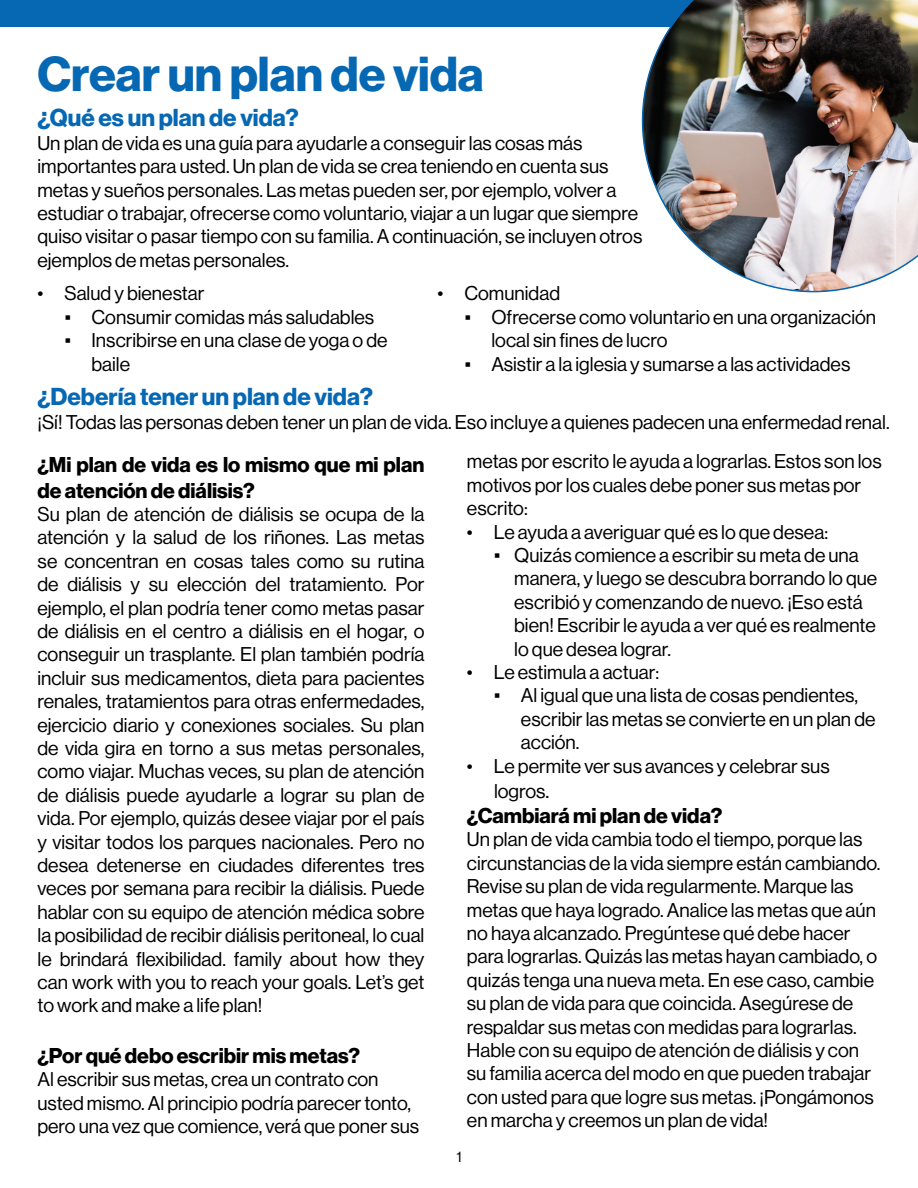
<style>
.page{position:relative;width:918px;height:1188px;background:#fff}
.page>*{position:absolute;margin:0;border:0;box-sizing:border-box;transform-origin:0 0}
.t1{font:48px "N Haas Grotesk DS Pro 75 Bd";color:#0668b3}
.t2{font:24px "N Haas Grotesk DS Pro 75 Bd";color:#0668b3}
.t3{font:21px/25.2px "N Haas Grotesk DS Pro 75 Bd";color:#000}
.t4{font:19.5px/23.4px "N Haas Grotesk DS Pro 55 Rg";color:#000}
.t5{font:15px "N Haas Grotesk DS Pro 55 Rg";color:#000}
.s1{font-family:"Arial"}
.s2{font-size:21px}
</style>
<div class="page">
<div style="left:0;top:0;width:918px;height:27px;background:#0668b3"></div>
<img style="left:642px;top:0;width:276px;height:292px">
<h1 class="t1" style="left:38px;top:46px;width:448px">Crear un plan de vida</h1>
<p class="t2" style="left:38px;top:104px;width:263px">¿Qué es un plan de vida?</p>
<p class="t4" style="left:38px;top:131px;width:606px">Un plan de vida es una guía para ayudarle a conseguir las cosas más importantes para usted. Un plan de vida se crea teniendo en cuenta sus metas y sueños personales. Las metas pueden ser, por ejemplo, volver a estudiar o trabajar, ofrecerse como voluntario, viajar a un lugar que siempre quiso visitar o pasar tiempo con su familia. A continuación, se incluyen otros ejemplos de metas personales.</p>
<p class="t4" style="left:38px;top:282px;width:168px">• Salud y bienestar</p>
<p class="t4" style="left:65px;top:305px;width:311px"><span class="s1">▪</span> Consumir comidas más saludables</p>
<p class="t4" style="left:92px;top:329px;width:298px;text-indent:-27px"><span class="s1">▪</span> Inscribirse en una clase de yoga o de baile</p>
<p class="t4" style="left:437px;top:282px;width:124px">• Comunidad</p>
<p class="t4" style="left:491px;top:305px;width:386px;text-indent:-27px"><span class="s1">▪</span> Ofrecerse como voluntario en una organización local sin fines de lucro</p>
<p class="t4" style="left:464px;top:352px;width:387px"><span class="s1">▪</span> Asistir a la iglesia y sumarse a las actividades</p>
<p class="t2" style="left:38px;top:383px;width:337px">¿Debería tener un plan de vida?</p>
<p class="t4" style="left:38px;top:410px;width:854px">¡Sí! Todas las personas deben tener un plan de vida. Eso incluye a quienes padecen una enfermedad renal.</p>
<p class="t3" style="left:38px;top:453px;width:388px">¿Mi plan de vida es lo mismo que mi plan de atención de diálisis?</p>
<p class="t4" style="left:38px;top:503px;width:388px;text-align:justify">Su plan de atención de diálisis se ocupa de la atención y la salud de los riñones. Las metas se concentran en cosas tales como su rutina de diálisis y su elección del tratamiento. Por ejemplo, el plan podría tener como metas pasar de diálisis en el centro a diálisis en el hogar, o conseguir un trasplante. El plan también podría incluir sus medicamentos, dieta para pacientes renales, tratamientos para otras enfermedades, ejercicio diario y conexiones sociales. Su plan de vida gira en torno a sus metas personales, como viajar. Muchas veces, su plan de atención de diálisis puede ayudarle a lograr su plan de vida. Por ejemplo, quizás desee viajar por el país y visitar todos los parques nacionales. Pero no desea detenerse en ciudades diferentes tres veces por semana para recibir la diálisis. Puede hablar con su equipo de atención médica sobre la posibilidad de recibir diálisis peritoneal, lo cual le brindará flexibilidad. family about how they can work with you to reach your goals. Let’s get to work and make a life plan!</p>
<p class="t3" style="left:38px;top:1043px;width:324px">¿Por qué debo escribir mis metas?</p>
<p class="t4" style="left:38px;top:1068px;width:383px">Al escribir sus metas, crea un contrato con usted mismo. Al principio podría parecer tonto, pero una vez que comience, verá que poner sus</p>
<p class="t4" style="left:467px;top:450px;width:416px">metas por escrito le ayuda a lograrlas. Estos son los motivos por los cuales debe poner sus metas por escrito:</p>
<p class="t4" style="left:467px;top:520px;width:363px">• Le ayuda a averiguar qué es lo que desea:</p>
<p class="t4" style="left:514px;top:544px;width:365px;text-indent:-20px"><span class="s1">▪</span> Quizás comience a escribir su meta de una manera, y luego se descubra borrando lo que escribió y comenzando de nuevo. ¡Eso está bien! Escribir le ayuda a ver qué es realmente lo que desea lograr.</p>
<p class="t4" style="left:467px;top:661px;width:194px">• Le estimula a actuar:</p>
<p class="t4" style="left:521px;top:684px;width:356px;text-indent:-27px"><span class="s1">▪</span> Al igual que una lista de cosas pendientes, escribir las metas se convierte en un plan de acción.</p>
<p class="t4" style="left:494px;top:753px;width:337px;line-height:25.2px;text-indent:-27px">• Le permite ver sus avances y celebrar sus logros<span class="s2">.</span></p>
<p class="t3" style="left:467px;top:803px;width:257px">¿Cambiará mi plan de vida?</p>
<p class="t4" style="left:467px;top:828px;width:415px">Un plan de vida cambia todo el tiempo, porque las circunstancias de la vida siempre están cambiando.<br>Revise su plan de vida regularmente. Marque las metas que haya logrado. Analice las metas que aún no haya alcanzado. Pregúntese qué debe hacer para lograrlas. Quizás las metas hayan cambiado, o quizás tenga una nueva meta. En ese caso, cambie su plan de vida para que coincida. Asegúrese de respaldar sus metas con medidas para lograrlas.<br>Hable con su equipo de atención de diálisis y con su familia acerca del modo en que pueden trabajar con usted para que logre sus metas. ¡Pongámonos en marcha y creemos un plan de vida!</p>
<p class="t5" style="left:456px;top:1148px;width:7px">1</p>
</div>
